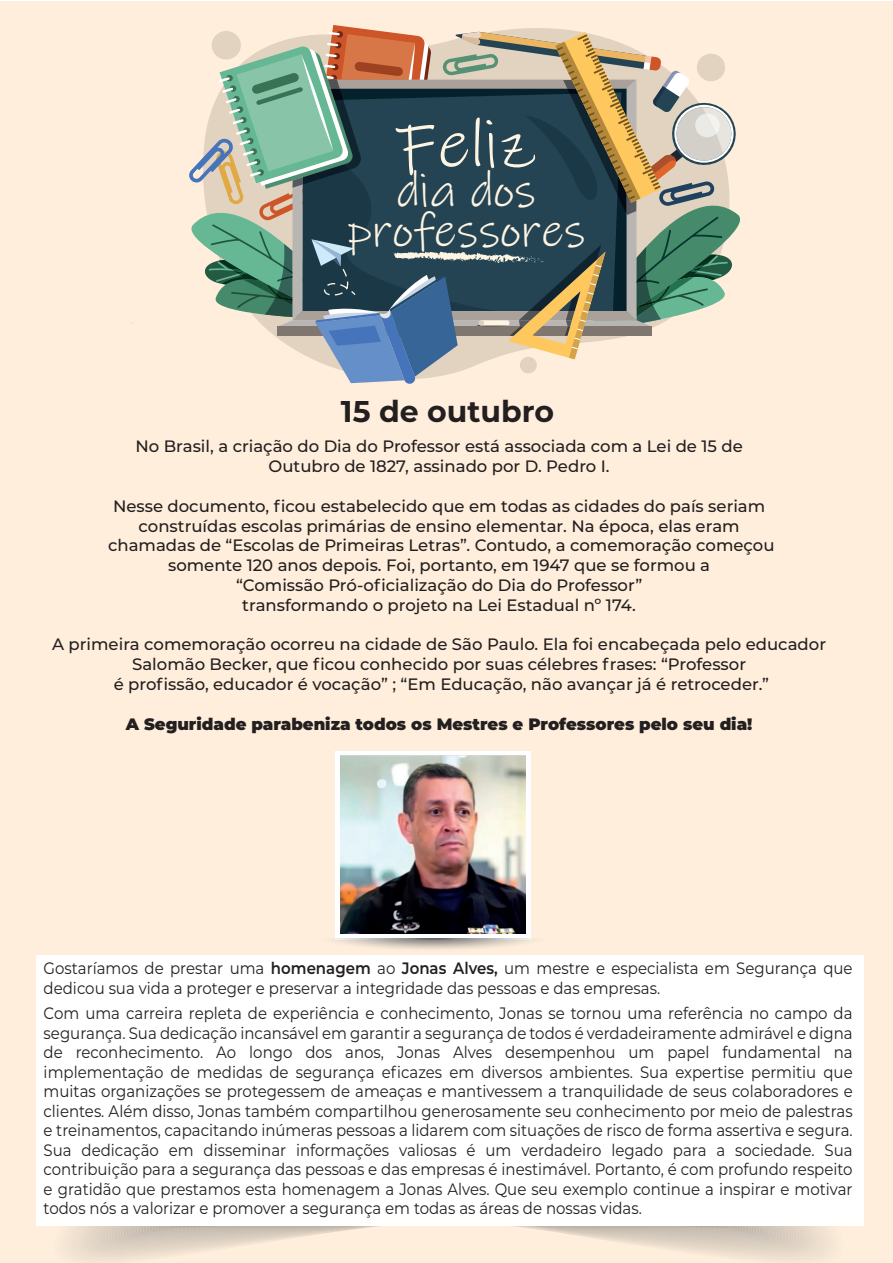
<style>
.page{position:relative;width:893px;height:1263px;background:#fff}
.page>*{position:absolute;margin:0;border:0;box-sizing:border-box;transform-origin:0 0}
.t1{font:68.85px "Ink Free";color:#fef4e2}
.t2{font:47.7px/39.6px "Ink Free";color:#fef4e2;text-align:center}
.t3{font:700 30px "Montserrat";color:#231f20}
.t4{font:16.5px/19.5px "Montserrat";color:#231f20;scale:.91 1}
.t5{font:500 16.5px/19.8px "Montserrat";color:#231f20;text-align:center}
.t6{font:900 16.5px "Montserrat";color:#231f20}
.s1{font-weight:600}
</style>
<div class="page">
<div style="left:0;top:1px;width:893px;height:1262px;background:#feeedb"></div>
<svg style="left:189px;top:25px;width:551px;height:359px"></svg>
<div style="left:335px;top:751px;width:196px;height:188px;background:#fff"></div>
<img style="left:340px;top:755px;width:186px;height:178px">
<img style="left:334px;top:938px;width:198px;height:11px">
<img style="left:335px;top:938px;width:196px;height:1px">
<svg style="left:36px;top:1216px;width:828px;height:46px"></svg>
<div style="left:37px;top:955px;width:827px;height:270px;background:#fff"></div>
<h1 class="t1" style="left:396px;top:100px;width:143px">Feliz</h1>
<h2 class="t2" style="left:347px;top:171px;width:240px">dia dos professores</h2>
<h3 class="t3" style="left:341px;top:390px;width:215px">15 de outubro</h3>
<p class="t5" style="left:135px;top:436px;width:609px">No Brasil, a criação do Dia do Professor está associada com a Lei de 15 de<br>Outubro de 1827, assinado por D. Pedro I.</p>
<p class="t5" style="left:108px;top:495px;width:668px">Nesse documento, ficou estabelecido que em todas as cidades do país seriam construídas escolas primárias de ensino elementar. Na época, elas eram chamadas de “Escolas de Primeiras Letras”. Contudo, a comemoração começou somente 120 anos depois. Foi, portanto, em 1947 que se formou a<br>“Comissão Pró-oficialização do Dia do Professor”<br>transformando o projeto na Lei Estadual nº 174.</p>
<p class="t5" style="left:52px;top:634px;width:775px">A primeira comemoração ocorreu na cidade de São Paulo. Ela foi encabeçada pelo educador<br>Salomão Becker, que ficou conhecido por suas célebres frases: “Professor<br>é profissão, educador é vocação” ; “Em Educação, não avançar já é retroceder.”</p>
<p class="t6" style="left:126px;top:711px;width:628px">A Seguridade parabeniza todos os Mestres e Professores pelo seu dia!</p>
<p class="t4" style="left:44px;top:958px;width:890px">Gostaríamos de prestar uma <span class="s1">homenagem</span> ao <span class="s1">Jonas Alves,</span> um mestre e especialista em Segurança que dedicou sua vida a proteger e preservar a integridade das pessoas e das empresas.</p>
<p class="t4" style="left:44px;top:1003px;width:891px;text-align:justify">Com uma carreira repleta de experiência e conhecimento, Jonas se tornou uma referência no campo da segurança. Sua dedicação incansável em garantir a segurança de todos é verdadeiramente admirável e digna de reconhecimento. Ao longo dos anos, Jonas Alves desempenhou um papel fundamental na implementação de medidas de segurança eficazes em diversos ambientes. Sua expertise permitiu que muitas organizações se protegessem de ameaças e mantivessem a tranquilidade de seus colaboradores e clientes. Além disso, Jonas também compartilhou generosamente seu conhecimento por meio de palestras e treinamentos, capacitando inúmeras pessoas a lidarem com situações de risco de forma assertiva e segura.<br>Sua dedicação em disseminar informações valiosas é um verdadeiro legado para a sociedade. Sua contribuição para a segurança das pessoas e das empresas é inestimável. Portanto, é com profundo respeito e gratidão que prestamos esta homenagem a Jonas Alves. Que seu exemplo continue a inspirar e motivar todos nós a valorizar e promover a segurança em todas as áreas de nossas vidas.</p>
</div>
